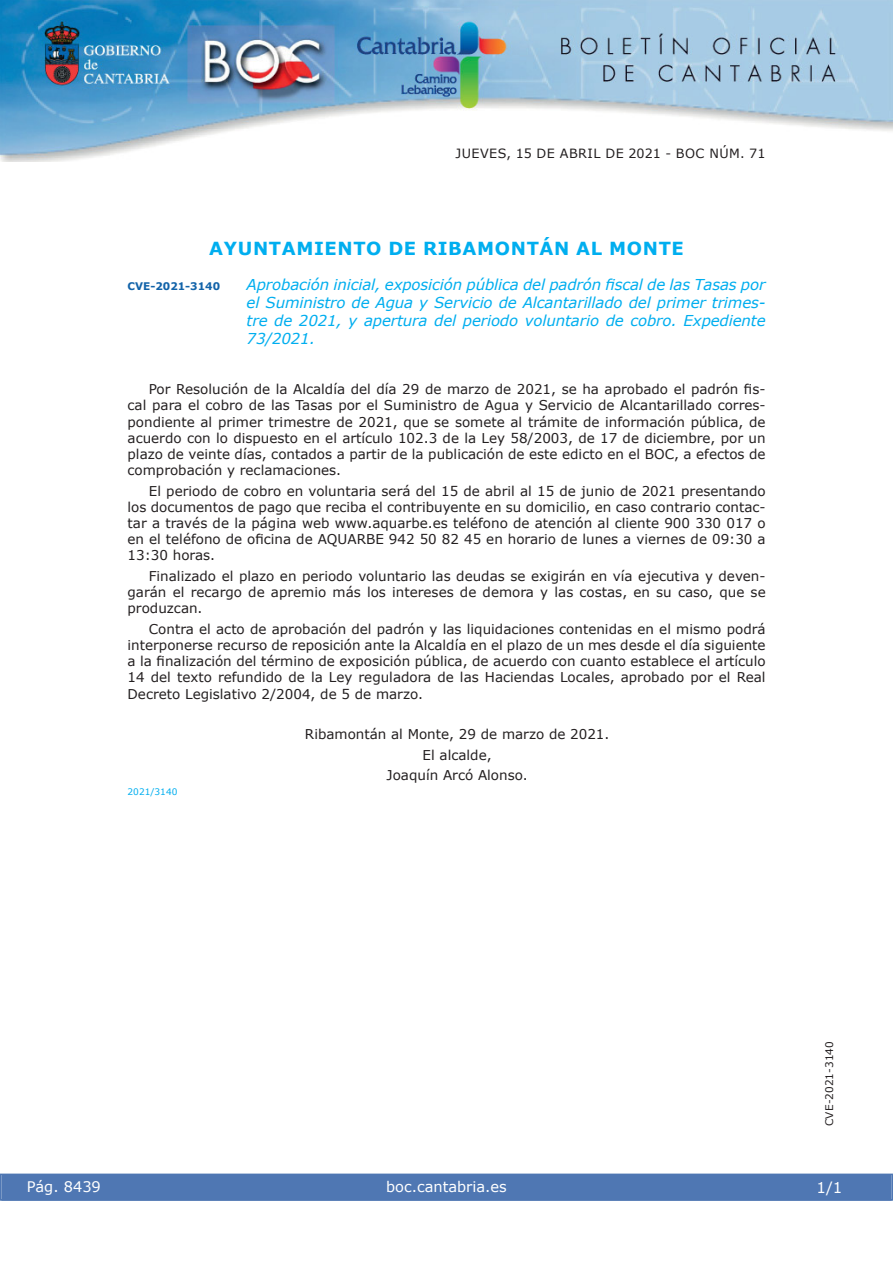
<style>
.page{position:relative;width:893px;height:1263px;background:#fff}
.page>*{position:absolute;margin:0;border:0;box-sizing:border-box;transform-origin:0 0}
.t1{font:700 18px "Verdana";letter-spacing:.035em;color:#00aeef}
.t2{font:italic 15px/18px "Verdana";letter-spacing:-.01em;color:#00aeef;text-align:justify}
.t3{font:15px "Verdana";color:#fff}
.t4{font:14.55px "Verdana";color:#fff}
.t5{font:13.5px/16.2px "Verdana";color:#231f20;text-align:justify}
.t6{font:12.75px "Verdana";letter-spacing:.035em;color:#231f20}
.t7{font:10.5px "Verdana";color:#231f20}
.t8{font:700 10.5px "Verdana";color:#1263a9}
.t9{font:9px "Verdana";color:#00aeef}
</style>
<div class="page">
<img style="left:0;top:0;width:893px;height:161px">
<div style="left:1px;top:1174px;width:890px;height:27px;background:#4f77b3"></div>
<div style="left:0;top:1174px;width:893px;height:27px;border:1px solid #4f77b3"></div>
<p class="t6" style="left:455px;top:145px;width:311px">JUEVES, 15 DE ABRIL DE 2021 - BOC NÚM. 71</p>
<h1 class="t1" style="left:209px;top:237px;width:476px">AYUNTAMIENTO DE RIBAMONTÁN AL MONTE</h1>
<p class="t8" style="left:128px;top:279px;width:94px">CVE-2021-3140</p>
<p class="t2" style="left:247px;top:275px;width:520px">Aprobación inicial, exposición pública del padrón fiscal de las Tasas por el Suministro de Agua y Servicio de Alcantarillado del primer trimes&shy;tre de 2021, y apertura del periodo voluntario de cobro. Expediente 73/2021.</p>
<p class="t5" style="left:128px;top:381px;width:639px;text-indent:21px">Por Resolución de la Alcaldía del día 29 de marzo de 2021, se ha aprobado el padrón fis&shy;cal para el cobro de las Tasas por el Suministro de Agua y Servicio de Alcantarillado corres&shy;pondiente al primer trimestre de 2021, que se somete al trámite de información pública, de acuerdo con lo dispuesto en el artículo 102.3 de la Ley 58/2003, de 17 de diciembre, por un plazo de veinte días, contados a partir de la publicación de este edicto en el BOC, a efectos de comprobación y reclamaciones.</p>
<p class="t5" style="left:128px;top:482px;width:639px;text-indent:21px">El periodo de cobro en voluntaria será del 15 de abril al 15 de junio de 2021 presentando los documentos de pago que reciba el contribuyente en su domicilio, en caso contrario contac&shy;tar a través de la página web www.aquarbe.es teléfono de atención al cliente 900 330 017 o en el teléfono de oficina de AQUARBE 942 50 82 45 en horario de lunes a viernes de 09:30 a 13:30 horas.</p>
<p class="t5" style="left:128px;top:567px;width:640px;text-indent:21px">Finalizado el plazo en periodo voluntario las deudas se exigirán en vía ejecutiva y deven&shy;garán el recargo de apremio más los intereses de demora y las costas, en su caso, que se produzcan.</p>
<p class="t5" style="left:128px;top:620px;width:639px;text-indent:21px">Contra el acto de aprobación del padrón y las liquidaciones contenidas en el mismo podrá interponerse recurso de reposición ante la Alcaldía en el plazo de un mes desde el día siguiente a la finalización del término de exposición pública, de acuerdo con cuanto establece el artículo 14 del texto refundido de la Ley reguladora de las Haciendas Locales, aprobado por el Real Decreto Legislativo 2/2004, de 5 de marzo.</p>
<p class="t5" style="left:305px;top:724px;width:306px;line-height:20.4px;text-align:center">Ribamontán al Monte, 29 de marzo de 2021.<br>El alcalde,<br>Joaquín Arcó Alonso.</p>
<p class="t9" style="left:128px;top:786px;width:51px">2021/3140</p>
<p class="t4" style="left:27px;top:1177px;width:76px">Pág. 8439</p>
<p class="t4" style="left:386px;top:1178px;width:122px">boc.cantabria.es</p>
<p class="t7" style="left:823px;top:1126px;width:87px;rotate:-90deg">CVE-2021-3140</p>
<p class="t3" style="left:816px;top:1178px;width:27px">1/1</p>
</div>
